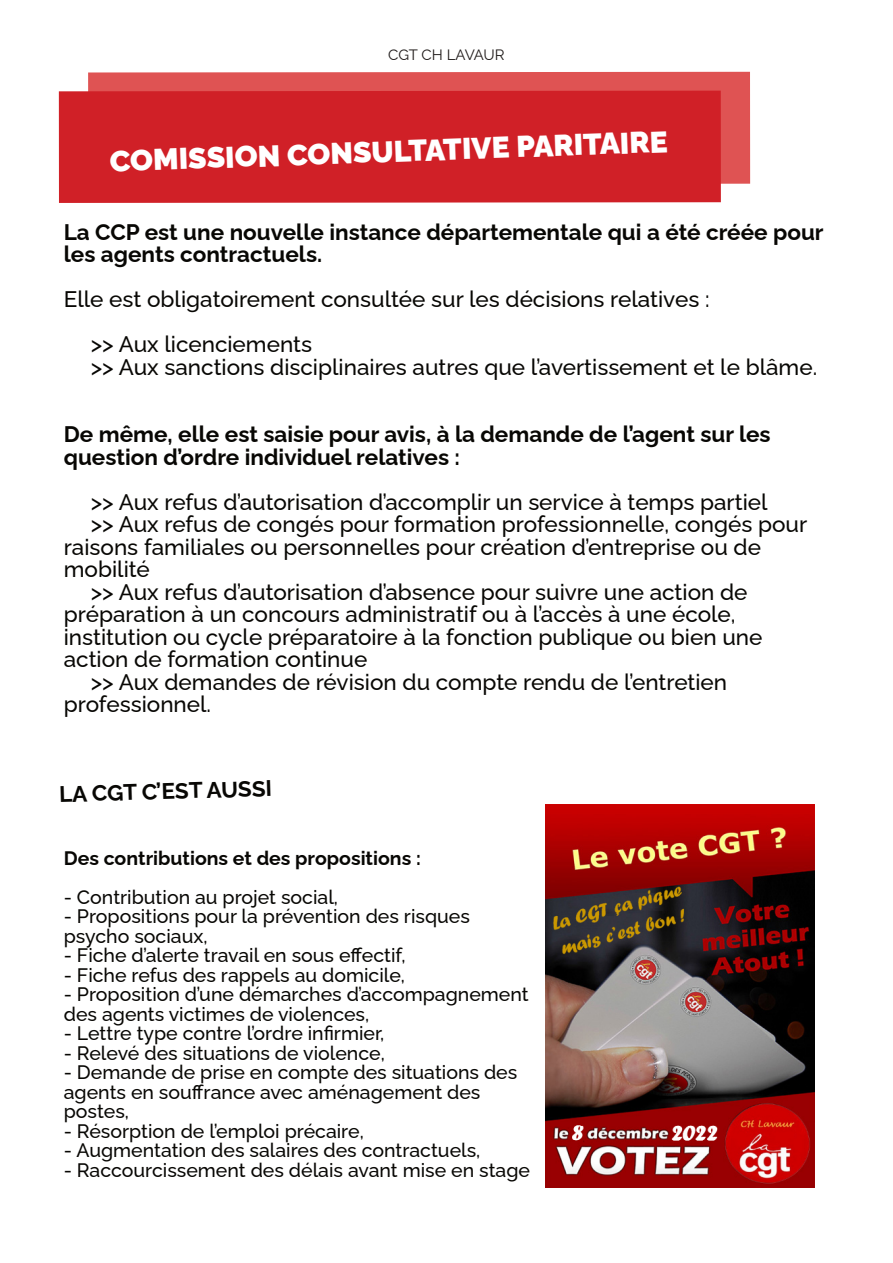
<style>
.page{position:relative;width:893px;height:1263px;background:#fff}
.page>*{position:absolute;margin:0;border:0;box-sizing:border-box;transform-origin:0 0}
.t1{font:900 30px "Raleway";color:#fff}
.t2{font:500 22.5px/45px "Raleway";color:#080704}
.t3{font:700 22.5px/22.5px "Raleway";color:#080704}
.t4{font:500 19.5px/19.5px "Raleway";color:#080704}
.t5{font:700 19.5px "Raleway";color:#080704}
.t6{font:15px "Raleway";letter-spacing:-.01em;color:#201b1a}
</style>
<div class="page">
<div style="left:88px;top:72px;width:662px;height:112px;background:#df5353"></div>
<div style="left:59px;top:91px;width:662px;height:112px;background:#d02027"></div>
<img style="left:546px;top:804px;width:269px;height:383px">
<p class="t6" style="left:388px;top:46px;width:118px">CGT CH LAVAUR</p>
<h1 class="t1" style="left:109px;top:144px;width:560px;rotate:-2deg">COMISSION CONSULTATIVE PARITAIRE</h1>
<p class="t3" style="left:64px;top:220px;width:761px">La CCP est une nouvelle instance départementale qui a été créée pour les agents contractuels.</p>
<p class="t2" style="left:91px;top:277px;width:620px;text-indent:-27px">Elle est obligatoirement consultée sur les décisions relatives : &gt;&gt; Aux licenciements</p>
<p class="t2" style="left:91px;top:344px;width:728px">&gt;&gt; Aux sanctions disciplinaires autres que l’avertissement et le blâme.</p>
<p class="t3" style="left:64px;top:423px;width:708px">De même, elle est saisie pour avis, à la demande de l’agent sur les question d’ordre individuel relatives :</p>
<p class="t2" style="left:91px;top:479px;width:678px">&gt;&gt; Aux refus d’autorisation d’accomplir un service à temps partiel</p>
<p class="t2" style="left:91px;top:502px;width:718px">&gt;&gt; Aux refus de congés pour formation professionnelle, congés pour</p>
<p class="t2" style="left:64px;top:524px;width:699px">raisons familiales ou personnelles pour création d’entreprise ou de</p>
<p class="t2" style="left:64px;top:547px;width:88px">mobilité</p>
<p class="t2" style="left:91px;top:569px;width:658px">&gt;&gt; Aux refus d’autorisation d’absence pour suivre une action de</p>
<p class="t2" style="left:64px;top:592px;width:673px">préparation à un concours administratif ou à l’accès à une école,</p>
<p class="t2" style="left:64px;top:614px;width:700px">institution ou cycle préparatoire à la fonction publique ou bien une</p>
<p class="t2" style="left:64px;top:637px;width:305px">action de formation continue</p>
<p class="t2" style="left:91px;top:659px;width:638px">&gt;&gt; Aux demandes de révision du compte rendu de l’entretien</p>
<p class="t2" style="left:64px;top:682px;width:149px">professionnel.</p>
<p class="t3" style="left:59px;top:784px;width:215px;rotate:-2deg">LA CGT C’EST AUSSI</p>
<p class="t5" style="left:64px;top:846px;width:359px">Des contributions et des propositions :</p>
<p class="t4" style="left:64px;top:887px;width:276px">- Contribution au projet social,</p>
<p class="t4" style="left:64px;top:906px;width:408px">- Propositions pour la prévention des risques psycho sociaux,</p>
<p class="t4" style="left:64px;top:945px;width:343px">- Fiche d’alerte travail en sous effectif,</p>
<p class="t4" style="left:64px;top:965px;width:343px">- Fiche refus des rappels au domicile,</p>
<p class="t4" style="left:64px;top:984px;width:466px">- Proposition d’une démarches d’accompagnement des agents victimes de violences,</p>
<p class="t4" style="left:64px;top:1023px;width:322px">- Lettre type contre l’ordre infirmier,</p>
<p class="t4" style="left:64px;top:1043px;width:322px">- Relevé des situations de violence,</p>
<p class="t4" style="left:64px;top:1062px;width:455px">- Demande de prise en compte des situations des agents en souffrance avec aménagement des postes,</p>
<p class="t4" style="left:64px;top:1121px;width:301px">- Résorption de l’emploi précaire,</p>
<p class="t4" style="left:64px;top:1140px;width:418px">- Augmentation des salaires des contractuels,</p>
<p class="t4" style="left:64px;top:1160px;width:468px">- Raccourcissement des délais avant mise en stage</p>
</div>
